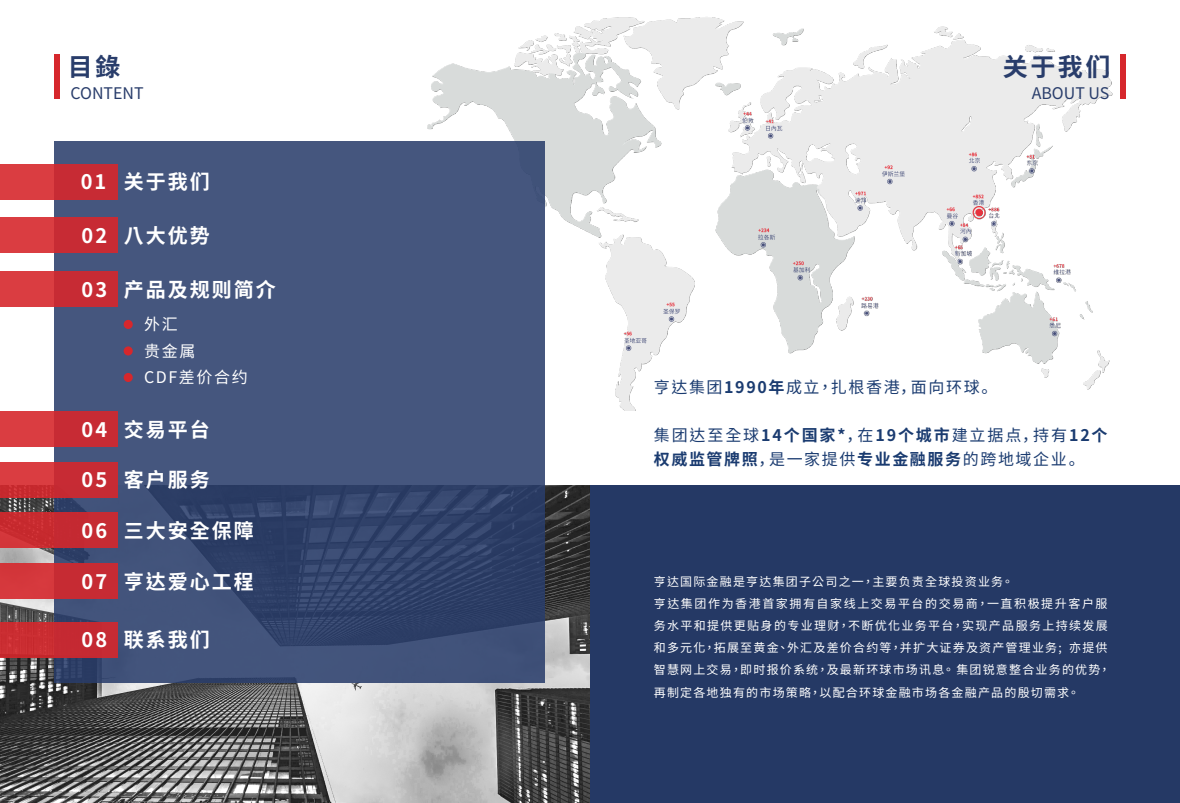
<style>
.page{position:relative;width:1180px;height:803px;background:#fff}
.page>*{position:absolute;margin:0;border:0;box-sizing:border-box;transform-origin:0 0}
.t1{font:700 25px "Noto Sans CJ Ktc";letter-spacing:.1em;color:#293d6b}
.t2{font:700 20px "Noto Sans CJ Ktc";letter-spacing:.1em;color:#fff}
.t3{font:16px/24px "Noto Sans CJ Ktc";letter-spacing:.1em;color:#1a3b70}
.t4{font:16px "Noto Sans CJ Ktc";color:#293d6b}
.t5{font:16px/26.5px "Noto Sans CJ Ktc";letter-spacing:.1em;color:#fff}
.t6{font:12px/22px "Noto Sans CJ Ktc";letter-spacing:.1em;color:#fff}
.s1{font-weight:700}
</style>
<div class="page">
<img style="left:394px;top:17px;width:732px;height:393px">
<div style="left:54px;top:54px;width:6px;height:45px;background:#d6272c"></div>
<div style="left:1120px;top:55px;width:5px;height:44px;background:#d6272c"></div>
<img style="left:0;top:485px;width:590px;height:317px">
<svg style="left:54px;top:142px;width:490px;height:540px;background:#3f5078"></svg>
<div style="left:590px;top:485px;width:589px;height:317px;background:#253965"></div>
<div style="left:0;top:163px;width:117px;height:36px;background:linear-gradient(to right,#de4144,#c12630)"></div>
<div style="left:0;top:217px;width:117px;height:36px;background:linear-gradient(to right,#de4144,#c12630)"></div>
<div style="left:0;top:271px;width:117px;height:36px;background:linear-gradient(to right,#de4144,#c12630)"></div>
<div style="left:0;top:411px;width:117px;height:36px;background:linear-gradient(to right,#de4144,#c12630)"></div>
<svg style="left:0;top:461px;width:117px;height:36px;background:#cb333a"></svg>
<div style="left:0;top:512px;width:117px;height:36px;background:linear-gradient(to right,#cb2d31,#c32932)"></div>
<div style="left:0;top:563px;width:117px;height:35px;background:linear-gradient(to right,#d83a3e,#c22731)"></div>
<div style="left:0;top:621px;width:117px;height:36px;background:#c62b32"></div>
<div style="left:124px;top:320px;width:9px;height:9px;background:#d6272c;border-radius:50%"></div>
<div style="left:124px;top:373px;width:9px;height:9px;background:#d6272c;border-radius:50%"></div>
<div style="left:124px;top:346px;width:9px;height:9px;background:#d6272c;border-radius:50%"></div>
<h1 class="t1" style="left:68px;top:53px;width:54px">目錄</h1>
<h1 class="t1" style="left:1002px;top:53px;width:109px">关于我们</h1>
<h3 class="t4" style="left:70px;top:84px;width:75px">CONTENT</h3>
<h3 class="t4" style="left:1031px;top:84px;width:79px">ABOUT US</h3>
<h2 class="t2" style="left:81px;top:170px;width:27px">01</h2>
<h2 class="t2" style="left:81px;top:224px;width:27px">02</h2>
<h2 class="t2" style="left:81px;top:278px;width:27px">03</h2>
<h2 class="t2" style="left:81px;top:418px;width:27px">04</h2>
<h2 class="t2" style="left:81px;top:468px;width:27px">05</h2>
<h2 class="t2" style="left:81px;top:519px;width:27px">06</h2>
<h2 class="t2" style="left:81px;top:569px;width:27px">07</h2>
<h2 class="t2" style="left:81px;top:628px;width:27px">08</h2>
<h2 class="t2" style="left:124px;top:170px;width:87px">关于我们</h2>
<h2 class="t2" style="left:124px;top:224px;width:87px">八大优势</h2>
<h2 class="t2" style="left:124px;top:278px;width:153px">产品及规则简介</h2>
<h3 class="t5" style="left:144px;top:311px;width:105px">外汇<br>贵金属<br>CDF差价合约</h3>
<h2 class="t2" style="left:124px;top:418px;width:87px">交易平台</h2>
<h2 class="t2" style="left:124px;top:468px;width:87px">客户服务</h2>
<h2 class="t2" style="left:124px;top:519px;width:131px">三大安全保障</h2>
<h2 class="t2" style="left:124px;top:569px;width:131px">亨达爱心工程</h2>
<h2 class="t2" style="left:124px;top:628px;width:87px">联系我们</h2>
<h3 class="t3" style="left:653px;top:375px;width:345px">亨达集团<span class="s1">1990年</span>成立，扎根香港，面向环球。</h3>
<h3 class="t3" style="left:653px;top:423px;width:455px">集团达至全球<span class="s1">14个国家*</span>，在<span class="s1">19个城市</span>建立据点，持有<span class="s1">12个权威监管牌照</span>，是一家提供<span class="s1">专业金融服务</span>的跨地域企业。</h3>
<p class="t6" style="left:653px;top:571px;width:458px">亨达国际金融是亨达集团子公司之一，主要负责全球投资业务。<br>亨达集团作为香港首家拥有自家线上交易平台的交易商，一直积极提升客户服务水平和提供更贴身的专业理财，不断优化业务平台，实现产品服务上持续发展和多元化，拓展至黄金、外汇及差价合约等，并扩大证券及资产管理业务; 亦提供智慧网上交易，即时报价系统，及最新环球市场讯息。 集团锐意整合业务的优势，再制定各地独有的市场策略，以配合环球金融市场各金融产品的殷切需求。</p>
</div>
